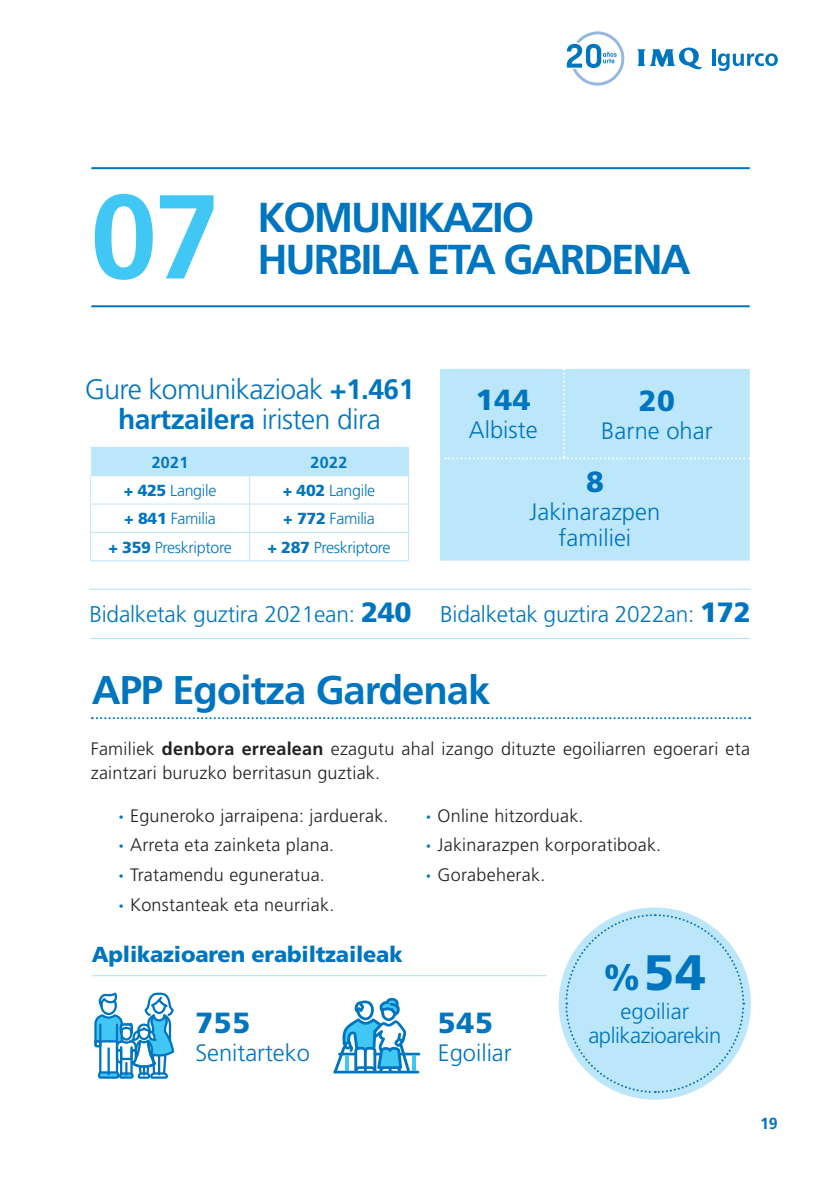
<style>
.page{position:relative;width:840px;height:1191px;background:#fff}
.page>*{position:absolute;margin:0;border:0;box-sizing:border-box;transform-origin:0 0}
.t1{font:700 119.2px "Frutiger LT Std";color:#40c7f4}
.t2{font:900 49.8px "Frutiger LT Std";color:#0075bf}
.t3{font:700 41.8px "Frutiger LT Std";letter-spacing:-.05em;color:#0075bf}
.t4{font:700 40px "Frutiger LT Std";letter-spacing:-.025em;color:#0075bf}
.t5{font:900 29.2px "Frutiger LT Std";letter-spacing:.025em;color:#0075bf}
.t6{font:300 28.2px/30px "Frutiger LT Std";letter-spacing:-.02em;color:#0075bf;text-align:center}
.t7{font:300 23.8px/25.4px "Frutiger LT Std";color:#0075bf;text-align:center}
.t8{font:300 22.8px "Frutiger LT Std";letter-spacing:-.01em;color:#0075bf}
.t9{font:300 22px/24px "Frutiger LT Std";letter-spacing:-.02em;color:#0075bf;text-align:center}
.t10{font:900 21.8px "Frutiger LT Std";letter-spacing:-.01em;color:#0075bf}
.t11{font:300 18px/29.6px "Frutiger LT Std";letter-spacing:.015em;color:#231f20}
.t12{font:300 16px "Frutiger LT Std";letter-spacing:-.02em;color:#0075bf}
.t13{font:700 16px "Frutiger LT Std";letter-spacing:.025em;color:#0075bf}
.s1{font-weight:700}
.s2{font-weight:900}
.s3{font-weight:900;font-size:27.8px}
.s4{font-weight:900;color:#0075bf}
.s5{font-size:36.2px}
</style>
<div class="page">
<hr style="left:91px;top:305px;width:658px;height:2px;background:#0075bf">
<hr style="left:91px;top:167px;width:658px;height:2px;background:#0075bf">
<hr style="left:90px;top:560px;width:159px;height:1px;background:#bce6fa">
<hr style="left:249px;top:560px;width:159px;height:1px;background:#bce6fa">
<svg style="left:90px;top:447px;width:319px;height:113px"></svg>
<div style="left:440px;top:369px;width:309px;height:191px;background:#bce6fa"></div>
<svg style="left:445px;top:369px;width:304px;height:90px"></svg>
<svg style="left:92px;top:717px;width:657px;height:2px"></svg>
<div style="left:559px;top:908px;width:191px;height:191px;background:#bce6fa;border-radius:50%"></div>
<svg style="left:564px;top:913px;width:180px;height:181px"></svg>
<hr style="left:92px;top:975px;width:454px;height:1px;background:#aae0f9">
<hr style="left:333px;top:1070px;width:86px;height:3px;background:#0075bf">
<hr style="left:398px;top:1052px;width:22px;height:3px;background:#0075bf">
<svg style="left:411px;top:1055px;width:4px;height:15px"></svg>
<svg style="left:333px;top:998px;width:76px;height:75px"></svg>
<svg style="left:94px;top:992px;width:80px;height:86px"></svg>
<hr style="left:91px;top:638px;width:657px;height:1px;background:#aae0f9">
<hr style="left:89px;top:589px;width:661px;height:1px;background:#aae0f9">
<svg style="left:637px;top:48px;width:64px;height:22px"></svg>
<svg style="left:712px;top:49px;width:3px;height:17px"></svg>
<svg style="left:717px;top:53px;width:60px;height:18px"></svg>
<svg style="left:566px;top:31px;width:58px;height:55px"></svg>
<h1 class="t1" style="left:91px;top:167px;width:131px">07</h1>
<h3 class="t3" style="left:257px;top:193px;width:278px">KOMUNIKAZIO</h3>
<h3 class="t3" style="left:257px;top:235px;width:434px">HURBILA ETA GARDENA</h3>
<h3 class="t6" style="left:85px;top:375px;width:331px">Gure komunikazioak <span class="s1">+1.461 hartzailera</span> iristen dira</h3>
<p class="t13" style="left:152px;top:452px;width:38px">2021</p>
<p class="t13" style="left:310px;top:452px;width:38px">2022</p>
<p class="t12" style="left:124px;top:481px;width:94px"><span class="s2">+ 425</span> Langile</p>
<p class="t12" style="left:282px;top:481px;width:94px"><span class="s2">+ 402</span> Langile</p>
<p class="t12" style="left:124px;top:509px;width:93px"><span class="s2">+ 841</span> Familia</p>
<p class="t12" style="left:283px;top:509px;width:93px"><span class="s2">+ 772</span> Familia</p>
<p class="t12" style="left:108px;top:538px;width:125px"><span class="s2">+ 359</span> Preskriptore</p>
<p class="t12" style="left:267px;top:538px;width:125px"><span class="s2">+ 287</span> Preskriptore</p>
<h3 class="t5" style="left:475px;top:382px;width:56px">144</h3>
<h3 class="t7" style="left:468px;top:417px;width:70px">Albiste</h3>
<h3 class="t5" style="left:638px;top:383px;width:38px">20</h3>
<h3 class="t7" style="left:601px;top:418px;width:113px">Barne ohar</h3>
<h3 class="t5" style="left:585px;top:464px;width:19px">8</h3>
<h3 class="t7" style="left:529px;top:500px;width:132px">Jakinarazpen familiei</h3>
<p class="t8" style="left:89px;top:601px;width:662px">Bidalketak guztira 2021ean: <span class="s3">240</span> Bidalketak guztira 2022an: <span class="s3">172</span></p>
<h3 class="t4" style="left:92px;top:666px;width:400px">APP Egoitza Gardenak</h3>
<p class="t11" style="left:91px;top:737px;width:660px;line-height:24px">Familiek <span class="s1">denbora errealean</span> ezagutu ahal izango dituzte egoiliarren egoerari eta zaintzari buruzko berritasun guztiak.</p>
<p class="t11" style="left:118px;top:801px;width:271px"><span class="s4">·</span> Eguneroko jarraipena: jarduerak. <span class="s4">·</span> Arreta eta zainketa plana.<br><span class="s4">·</span> Tratamendu eguneratua.<br><span class="s4">·</span> Konstanteak eta neurriak.</p>
<p class="t11" style="left:425px;top:801px;width:237px"><span class="s4">·</span> Online hitzorduak.<br><span class="s4">·</span> Jakinarazpen korporatiboak. <span class="s4">·</span> Gorabeherak.</p>
<p class="t10" style="left:92px;top:940px;width:312px">Aplikazioaren erabiltzaileak</p>
<h3 class="t5" style="left:195px;top:1004px;width:56px">755</h3>
<h3 class="t7" style="left:195px;top:1040px;width:116px">Senitarteko</h3>
<h3 class="t5" style="left:437px;top:1004px;width:56px">545</h3>
<h3 class="t7" style="left:437px;top:1040px;width:75px">Egoiliar</h3>
<h2 class="t2" style="left:603px;top:942px;width:104px"><span class="s5">%</span> 54</h2>
<p class="t9" style="left:588px;top:999px;width:134px">egoiliar aplikazioarekin</p>
<p class="t13" style="left:759px;top:1114px;width:19px">19</p>
</div>
